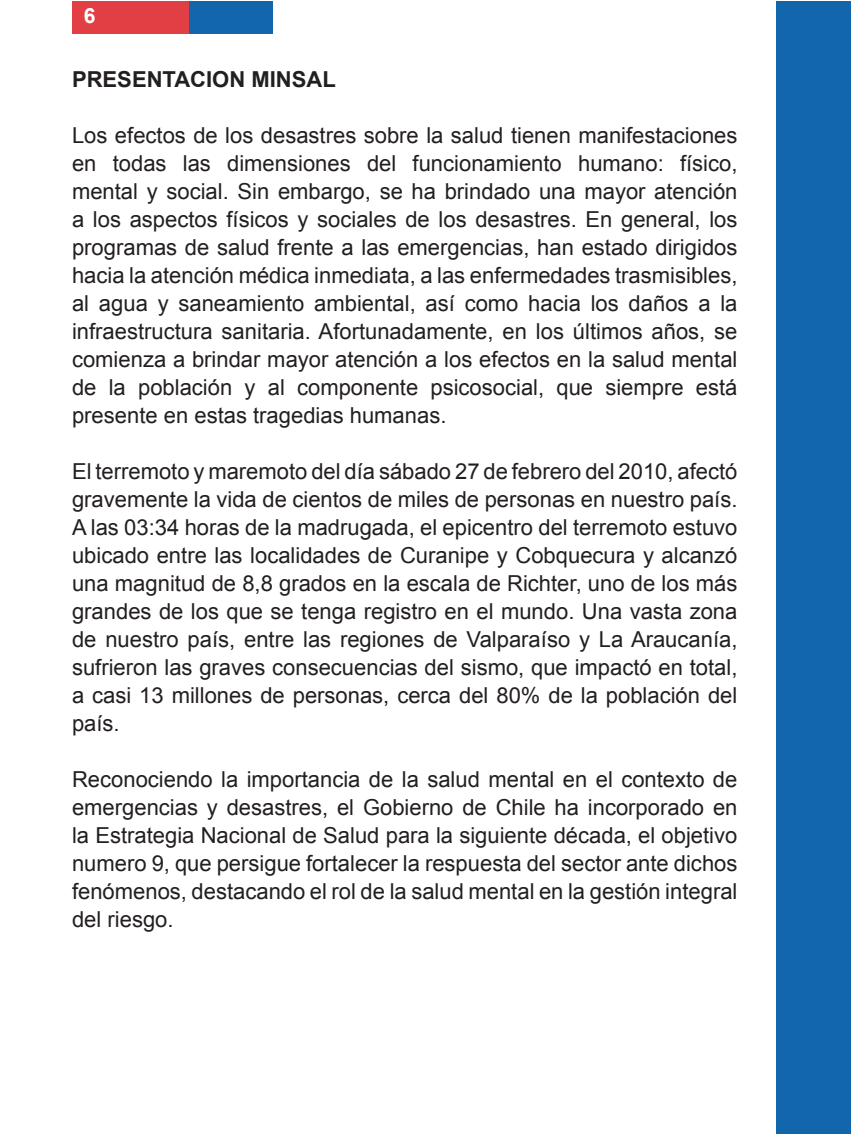
<style>
.page{position:relative;width:851px;height:1134px;background:#fff}
.page>*{position:absolute;margin:0;border:0;box-sizing:border-box;transform-origin:0 0}
.t1{font:22px/28px "Arial";color:#231f20;text-align:justify}
.t2{font:700 22px "Arial";color:#231f20}
.t3{font:700 21px "Arial";color:#fff}
</style>
<div class="page">
<div style="left:72px;top:2px;width:117px;height:31px;background:#e13f43"></div>
<div style="left:189px;top:2px;width:83px;height:31px;background:#1266ab"></div>
<div style="left:776px;top:2px;width:74px;height:1132px;background:#1266ab"></div>
<p class="t3" style="left:84px;top:4px;width:13px">6</p>
<p class="t2" style="left:72px;top:67px;width:265px">PRESENTACION MINSAL</p>
<p class="t1" style="left:72px;top:121px;width:667px">Los efectos de los desastres sobre la salud tienen manifestaciones en todas las dimensiones del funcionamiento humano: físico, mental y social. Sin embargo, se ha brindado una mayor atención a los aspectos físicos y sociales de los desastres. En general, los programas de salud frente a las emergencias, han estado dirigidos hacia la atención médica inmediata, a las enfermedades trasmisibles, al agua y saneamiento ambiental, así como hacia los daños a la infraestructura sanitaria. Afortunadamente, en los últimos años, se comienza a brindar mayor atención a los efectos en la salud mental de la población y al componente psicosocial, que siempre está presente en estas tragedias humanas.</p>
<p class="t1" style="left:72px;top:457px;width:667px">El terremoto y maremoto del día sábado 27 de febrero del 2010, afectó gravemente la vida de cientos de miles de personas en nuestro país.<br>A las 03:34 horas de la madrugada, el epicentro del terremoto estuvo ubicado entre las localidades de Curanipe y Cobquecura y alcanzó una magnitud de 8,8 grados en la escala de Richter, uno de los más grandes de los que se tenga registro en el mundo. Una vasta zona de nuestro país, entre las regiones de Valparaíso y La Araucanía, sufrieron las graves consecuencias del sismo, que impactó en total, a casi 13 millones de personas, cerca del 80% de la población del país.</p>
<p class="t1" style="left:72px;top:765px;width:666px">Reconociendo la importancia de la salud mental en el contexto de emergencias y desastres, el Gobierno de Chile ha incorporado en la Estrategia Nacional de Salud para la siguiente década, el objetivo numero 9, que persigue fortalecer la respuesta del sector ante dichos fenómenos, destacando el rol de la salud mental en la gestión integral del riesgo.</p>
</div>
